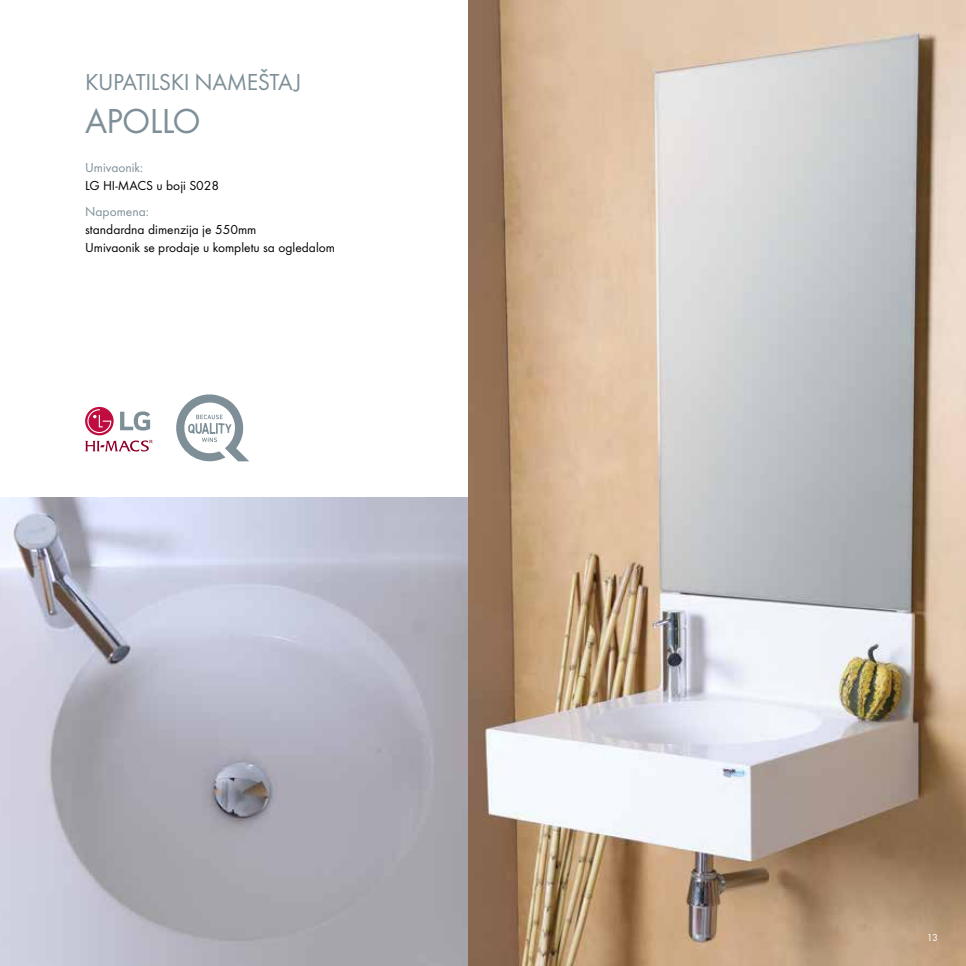
<style>
.page{position:relative;width:966px;height:966px;background:#fff}
.page>*{position:absolute;margin:0;border:0;box-sizing:border-box;transform-origin:0 0}
.t1{font:36px "Futura TOT";letter-spacing:-.02em;color:#7e8f98}
.t2{font:24px "Futura TOT";letter-spacing:-.02em;color:#7e8f98}
.t3{font:13.5px/18px "Futura TOT";color:#000}
.t4{font:13.5px "Futura TOT";color:#7e8f98}
.t5{font:10.5px "Futura TOT";color:#fff}
</style>
<div class="page">
<svg style="left:176px;top:394px;width:73px;height:68px"></svg>
<svg style="left:85px;top:407px;width:29px;height:28px"></svg>
<svg style="left:87px;top:409px;width:24px;height:24px"></svg>
<svg style="left:120px;top:411px;width:30px;height:19px"></svg>
<svg style="left:85px;top:439px;width:68px;height:12px"></svg>
<img style="left:0;top:497px;width:468px;height:468px">
<img style="left:468px;top:0;width:497px;height:965px">
<h2 class="t2" style="left:85px;top:68px;width:218px">KUPATILSKI NAMEŠTAJ</h2>
<h1 class="t1" style="left:85px;top:100px;width:117px">APOLLO</h1>
<p class="t4" style="left:85px;top:159px;width:60px">Umivaonik:</p>
<p class="t3" style="left:85px;top:176px;width:136px">LG HI-MACS u boji S028</p>
<p class="t4" style="left:85px;top:203px;width:65px">Napomena:</p>
<p class="t3" style="left:85px;top:220px;width:251px">standardna dimenzija je 550mm<br>Umivaonik se prodaje u kompletu sa ogledalom</p>
<p class="t5" style="left:926px;top:930px;width:13px">13</p>
</div>
